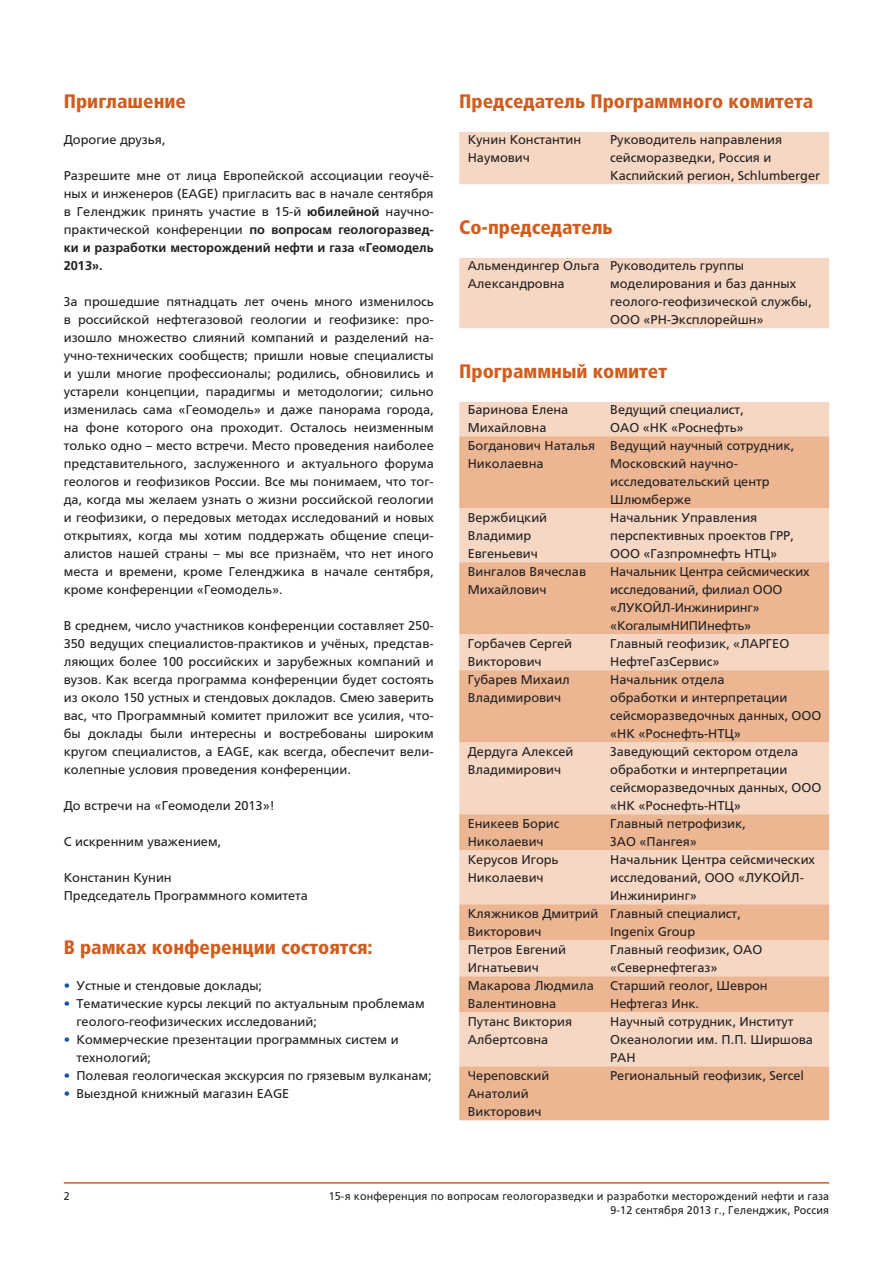
<style>
.page{position:relative;width:893px;height:1263px;background:#fff}
.page>*{position:absolute;margin:0;border:0;box-sizing:border-box;transform-origin:0 0}
._01-KOP_1_RUS{font:900 condensed 19.5px "Frutiger LTCYR";color:#d05d1e}
._00-BODY_tekst_RUS{font:12.75px/18px "Frutiger LTCYR";color:#231f20}
._00-BODY_tekst_RUS_o{font:12.75px/18px "Frutiger LTCYR";color:#231f20}
.t1{font:11.25px "Frutiger LTCYR";letter-spacing:.015em;color:#231f20;scale:.95 1}
.t2{font:11.25px "Frutiger LT Std";color:#231f20;scale:.95 1}
.s1{font-weight:700}
.s2{color:#1752a4}
</style>
<div class="page">
<hr style="left:64px;top:1182px;width:765px;height:1px;background:#d05d1e">
<div style="left:459px;top:132px;width:370px;height:52px;background:#f6d7c3"></div>
<div style="left:459px;top:258px;width:370px;height:70px;background:#f6d7c3"></div>
<div style="left:459px;top:402px;width:370px;height:34px;background:#f6d7c3"></div>
<svg style="left:459px;top:436px;width:370px;height:684px;background:#f0c4a8"></svg>
<p class="_01-KOP_1_RUS" style="left:64px;top:90px;width:124px">Приглашение</p>
<p class="_00-BODY_tekst_RUS" style="left:64px;top:131px;width:103px">Дорогие друзья,</p>
<p class="_00-BODY_tekst_RUS" style="left:64px;top:167px;width:371px;text-align:justify">Разрешите мне от лица Европейской ассоциации геоучё&shy;ных и инженеров (EAGE) пригласить вас в начале сентября в Геленджик принять участие в 15-й <span class="s1">юбилейной</span> научно&shy;практической конференции <span class="s1">по вопросам геологоразвед‑ ки и разработки месторождений нефти и газа «Геомодель 2013».</span></p>
<p class="_00-BODY_tekst_RUS" style="left:64px;top:293px;width:371px;text-align:justify">За прошедшие пятнадцать лет очень много изменилось в российской нефтегазовой геологии и геофизике: про&shy;изошло множество слияний компаний и разделений на&shy;учно-технических сообществ; пришли новые специалисты и ушли многие профессионалы; родились, обновились и устарели концепции, парадигмы и методологии; сильно изменилась сама «Геомодель» и даже панорама города, на фоне которого она проходит. Осталось неизменным только одно – место встречи. Место проведения наиболее представительного, заслуженного и актуального форума геологов и геофизиков России. Все мы понимаем, что тог&shy;да, когда мы желаем узнать о жизни российской геологии и геофизики, о передовых методах исследований и новых открытиях, когда мы хотим поддержать общение специ&shy;алистов нашей страны – мы все признаём, что нет иного места и времени, кроме Геленджика в начале сентября, кроме конференции «Геомодель».</p>
<p class="_00-BODY_tekst_RUS" style="left:64px;top:617px;width:371px;text-align:justify">В среднем, число участников конференции составляет 250- 350 ведущих специалистов-практиков и учёных, представ&shy;ляющих более 100 российских и зарубежных компаний и вузов. Как всегда программа конференции будет состоять из около 150 устных и стендовых докладов. Смею заверить вас, что Программный комитет приложит все усилия, что&shy;бы доклады были интересны и востребованы широким кругом специалистов, а EAGE, как всегда, обеспечит вели&shy;колепные условия проведения конференции.</p>
<p class="_00-BODY_tekst_RUS" style="left:64px;top:797px;width:212px">До встречи на «Геомодели 2013»!</p>
<p class="_00-BODY_tekst_RUS" style="left:64px;top:833px;width:159px">С искренним уважением,</p>
<p class="_00-BODY_tekst_RUS" style="left:64px;top:869px;width:109px">Констанин Кунин</p>
<p class="_00-BODY_tekst_RUS" style="left:64px;top:887px;width:246px">Председатель Программного комитета</p>
<p class="_01-KOP_1_RUS" style="left:64px;top:936px;width:310px">В рамках конференции состоятся:</p>
<p class="_00-BODY_tekst_RUS_o" style="left:64px;top:977px;width:200px"><span class="s2">•</span> Устные и стендовые доклады;</p>
<p class="_00-BODY_tekst_RUS_o" style="left:77px;top:995px;width:350px;text-indent:-13px"><span class="s2">•</span> Тематические курсы лекций по актуальным проблемам геолого-геофизических исследований;</p>
<p class="_00-BODY_tekst_RUS_o" style="left:77px;top:1031px;width:324px;text-indent:-13px"><span class="s2">•</span> Коммерческие презентации программных систем и технологий;</p>
<p class="_00-BODY_tekst_RUS_o" style="left:64px;top:1067px;width:369px"><span class="s2">•</span> Полевая геологическая экскурсия по грязевым вулканам;</p>
<p class="_00-BODY_tekst_RUS_o" style="left:64px;top:1085px;width:227px"><span class="s2">•</span> Выездной книжный магазин EAGE</p>
<p class="_01-KOP_1_RUS" style="left:459px;top:90px;width:356px">Председатель Программного комитета</p>
<p class="_00-BODY_tekst_RUS" style="left:468px;top:131px;width:115px">Кунин Константин<br>Наумович</p>
<p class="_00-BODY_tekst_RUS" style="left:610px;top:131px;width:211px">Руководитель направления сейсморазведки, Россия и<br>Каспийский регион, Schlumberger</p>
<p class="_01-KOP_1_RUS" style="left:459px;top:216px;width:155px">Со-председатель</p>
<p class="_00-BODY_tekst_RUS" style="left:468px;top:257px;width:133px">Альмендингер Ольга<br>Александровна</p>
<p class="_00-BODY_tekst_RUS" style="left:610px;top:257px;width:203px">Руководитель группы моделирования и баз данных геолого-геофизической службы,<br>ООО «РН-Эксплорейшн»</p>
<p class="_01-KOP_1_RUS" style="left:459px;top:360px;width:209px">Программный комитет</p>
<p class="_00-BODY_tekst_RUS" style="left:468px;top:401px;width:102px">Баринова Елена<br>Михайловна</p>
<p class="_00-BODY_tekst_RUS" style="left:610px;top:401px;width:135px">Ведущий специалист,</p>
<p class="_00-BODY_tekst_RUS" style="left:610px;top:419px;width:135px">ОАО «НК «Роснефть»</p>
<p class="_00-BODY_tekst_RUS" style="left:468px;top:437px;width:129px">Богданович Наталья<br>Николаевна</p>
<p class="_00-BODY_tekst_RUS" style="left:610px;top:437px;width:185px">Ведущий научный сотрудник,<br>Московский научно&shy;исследовательский центр<br>Шлюмберже</p>
<p class="_00-BODY_tekst_RUS" style="left:468px;top:509px;width:81px">Вержбицкий<br>Владимир<br>Евгеньевич</p>
<p class="_00-BODY_tekst_RUS" style="left:610px;top:509px;width:185px">Начальник Управления перспективных проектов ГРР,<br>ООО «Газпромнефть НТЦ»</p>
<p class="_00-BODY_tekst_RUS" style="left:468px;top:563px;width:120px">Вингалов Вячеслав<br>Михайлович</p>
<p class="_00-BODY_tekst_RUS" style="left:610px;top:563px;width:201px">Начальник Центра сейсмических исследований, филиал ООО «ЛУКОЙЛ-Инжиниринг» «КогалымНИПИнефть»</p>
<p class="_00-BODY_tekst_RUS" style="left:468px;top:635px;width:106px">Горбачев Сергей<br>Викторович</p>
<p class="_00-BODY_tekst_RUS" style="left:610px;top:635px;width:181px">Главный геофизик, «ЛАРГЕО<br>НефтеГазСервис»</p>
<p class="_00-BODY_tekst_RUS" style="left:468px;top:671px;width:104px">Губарев Михаил<br>Владимирович</p>
<p class="_00-BODY_tekst_RUS" style="left:610px;top:671px;width:213px">Начальник отдела<br>обработки и интерпретации сейсморазведочных данных, ООО «НК «Роснефть-НТЦ»</p>
<p class="_00-BODY_tekst_RUS" style="left:468px;top:743px;width:107px">Дердуга Алексей<br>Владимирович</p>
<p class="_00-BODY_tekst_RUS" style="left:610px;top:743px;width:213px">Заведующий сектором отдела обработки и интерпретации сейсморазведочных данных, ООО «НК «Роснефть-НТЦ»</p>
<p class="_00-BODY_tekst_RUS" style="left:468px;top:815px;width:93px">Еникеев Борис<br>Николаевич</p>
<p class="_00-BODY_tekst_RUS" style="left:610px;top:815px;width:137px">Главный петрофизик,</p>
<p class="_00-BODY_tekst_RUS" style="left:610px;top:833px;width:88px">ЗАО «Пангея»</p>
<p class="_00-BODY_tekst_RUS" style="left:468px;top:851px;width:92px">Керусов Игорь<br>Николаевич</p>
<p class="_00-BODY_tekst_RUS" style="left:610px;top:851px;width:206px">Начальник Центра сейсмических исследований, ООО «ЛУКОЙЛ-<br>Инжиниринг»</p>
<p class="_00-BODY_tekst_RUS" style="left:468px;top:905px;width:132px">Кляжников Дмитрий<br>Викторович</p>
<p class="_00-BODY_tekst_RUS" style="left:610px;top:905px;width:132px">Главный специалист,</p>
<p class="_00-BODY_tekst_RUS" style="left:610px;top:923px;width:87px">Ingenix Group</p>
<p class="_00-BODY_tekst_RUS" style="left:468px;top:941px;width:100px">Петров Евгений<br>Игнатьевич</p>
<p class="_00-BODY_tekst_RUS" style="left:610px;top:941px;width:154px">Главный геофизик, ОАО «Севернефтегаз»</p>
<p class="_00-BODY_tekst_RUS" style="left:468px;top:977px;width:128px">Макарова Людмила<br>Валентиновна</p>
<p class="_00-BODY_tekst_RUS" style="left:610px;top:977px;width:159px">Старший геолог, Шеврон<br>Нефтегаз Инк.</p>
<p class="_00-BODY_tekst_RUS" style="left:468px;top:1013px;width:106px">Путанс Виктория<br>Албертсовна</p>
<p class="_00-BODY_tekst_RUS" style="left:610px;top:1013px;width:204px">Научный сотрудник, Институт<br>Океанологии им. П.П. Ширшова<br>РАН</p>
<p class="_00-BODY_tekst_RUS" style="left:468px;top:1067px;width:83px">Череповский<br>Анатолий<br>Викторович</p>
<p class="_00-BODY_tekst_RUS" style="left:610px;top:1067px;width:195px">Pегиональный геофизик, Sercel</p>
<p class="t2" style="left:64px;top:1190px;width:8px">2</p>
<p class="t1" style="left:329px;top:1190px;width:528px">15-я конференция по вопросам геологоразведки и разработки месторождений нефти и газа</p>
<p class="t1" style="left:610px;top:1203px;width:232px">9-12 сентября 2013 г., Геленджик, Россия</p>
</div>
